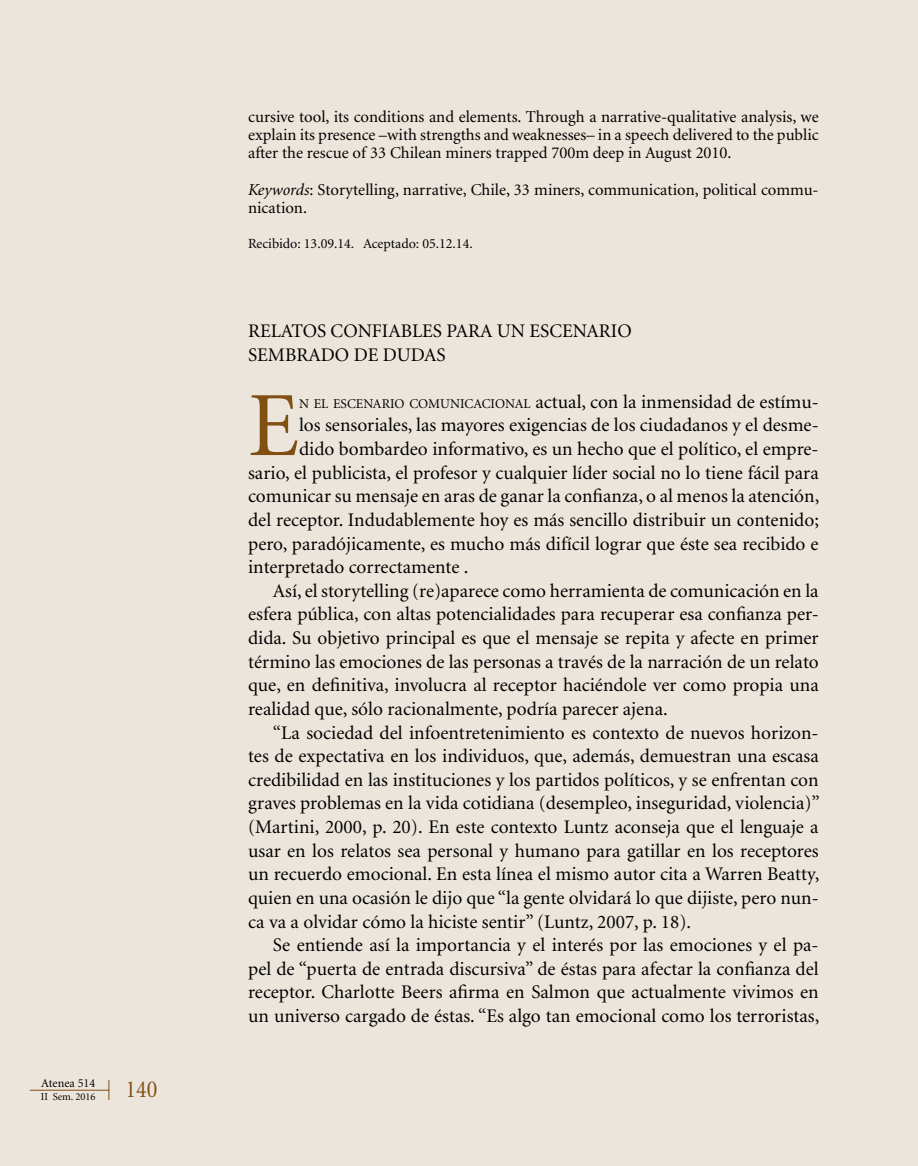
<style>
.page{position:relative;width:918px;height:1166px;background:#ece5dc}
.page>*{position:absolute;margin:0;border:0;box-sizing:border-box;transform-origin:0 0}
.t1{font:91.88px "Minion";color:#804f12}
.t2{font:24.5px "Minion";color:#804f12;scale:.9 1}
.t3{font:19.25px "Minion";color:#000}
.t4{font:16.62px/18.4px "Minion";color:#000;text-align:justify}
.t5{font:14px "Minion";color:#000}
.t6{font:12.25px "Minion";color:#000}
.t7{font:10.5px "Minion";color:#000}
.s1{font-style:italic}
.s2{font-size:13.47px}
</style>
<div class="page">
<hr style="left:30px;top:1090px;width:79px;height:1px;background:#804f12">
<svg style="left:109px;top:1080px;width:1px;height:20px"></svg>
<p class="t6" style="left:41px;top:1077px;width:56px">Atenea 514</p>
<p class="t7" style="left:41px;top:1091px;width:56px">II Sem. 2016</p>
<p class="t2" style="left:126px;top:1077px;width:37px">140</p>
<p class="t4" style="left:248px;top:108px;width:572px">cursive tool, its conditions and elements. Through a narrative-qualitative analysis, we explain its presence –with strengths and weaknesses– in a speech delivered to the public after the rescue of 33 Chilean miners trapped 700m deep in August 2010.</p>
<p class="t4" style="left:248px;top:181px;width:572px"><span class="s1">Keywords</span>: Storytelling, narrative, Chile, 33 miners, communication, political commu&shy;nication.</p>
<p class="t5" style="left:248px;top:236px;width:226px">Recibido: 13.09.14. Aceptado: 05.12.14.</p>
<p class="t3" style="left:248px;top:321px;width:175px">Relatos confiables</p>
<p class="t3" style="left:446px;top:321px;width:13px">para</p>
<p class="t3" style="left:497px;top:321px;width:102px">un es cenario</p>
<p class="t3" style="left:248px;top:345px;width:63px">sembrado</p>
<p class="t3" style="left:354px;top:345px;width:70px">de dudas</p>
<h1 class="t1" style="left:248px;top:380px;width:48px">E</h1>
<p class="t3" style="left:299px;top:392px;width:521px"><span class="s2">N EL ESCENARIO COMUNICACIONAL</span> actual, con la inmensidad de estímu-</p>
<p class="t3" style="left:299px;top:416px;width:521px">los sensoriales, las mayores exigencias de los ciudadanos y el desme-</p>
<p class="t3" style="left:299px;top:439px;width:521px">dido bombardeo informativo, es un hecho que el político, el empre-</p>
<p class="t3" style="left:248px;top:463px;width:572px">sario, el publicista, el profesor y cualquier líder social no lo tiene fácil para</p>
<p class="t3" style="left:248px;top:487px;width:573px">comunicar su mensaje en aras de ganar la confianza, o al menos la atención,</p>
<p class="t3" style="left:248px;top:510px;width:572px">del receptor. Indudablemente hoy es más sencillo distribuir un contenido;</p>
<p class="t3" style="left:248px;top:534px;width:572px">pero, paradójicamente, es mucho más difícil lograr que éste sea recibido e</p>
<p class="t3" style="left:248px;top:557px;width:222px">interpretado correctamente .</p>
<p class="t3" style="left:273px;top:581px;width:547px">Así, el storytelling (re)aparece como herramienta de comunicación en la</p>
<p class="t3" style="left:248px;top:605px;width:572px">esfera pública, con altas potencialidades para recuperar esa confianza per-</p>
<p class="t3" style="left:248px;top:628px;width:572px">dida. Su objetivo principal es que el mensaje se repita y afecte en primer</p>
<p class="t3" style="left:248px;top:652px;width:572px">término las emociones de las personas a través de la narración de un relato</p>
<p class="t3" style="left:248px;top:676px;width:572px">que, en definitiva, involucra al receptor haciéndole ver como propia una</p>
<p class="t3" style="left:248px;top:699px;width:421px">realidad que, sólo racionalmente, podría parecer ajena.</p>
<p class="t3" style="left:273px;top:723px;width:547px">“La sociedad del infoentretenimiento es contexto de nuevos horizon-</p>
<p class="t3" style="left:248px;top:746px;width:572px">tes de expectativa en los individuos, que, además, demuestran una escasa</p>
<p class="t3" style="left:248px;top:770px;width:572px">credibilidad en las instituciones y los partidos políticos, y se enfrentan con</p>
<p class="t3" style="left:248px;top:794px;width:573px">graves problemas en la vida cotidiana (desempleo, inseguridad, violencia)”</p>
<p class="t3" style="left:248px;top:817px;width:572px">(Martini, 2000, p. 20). En este contexto Luntz aconseja que el lenguaje a</p>
<p class="t3" style="left:248px;top:841px;width:572px">usar en los relatos sea personal y humano para gatillar en los receptores</p>
<p class="t3" style="left:248px;top:864px;width:572px">un recuerdo emocional. En esta línea el mismo autor cita a Warren Beatty,</p>
<p class="t3" style="left:248px;top:888px;width:572px">quien en una ocasión le dijo que “la gente olvidará lo que dijiste, pero nun-</p>
<p class="t3" style="left:248px;top:912px;width:444px">ca va a olvidar cómo la hiciste sentir” (Luntz, 2007, p. 18).</p>
<p class="t3" style="left:273px;top:935px;width:547px">Se entiende así la importancia y el interés por las emociones y el pa-</p>
<p class="t3" style="left:248px;top:959px;width:572px">pel de “puerta de entrada discursiva” de éstas para afectar la confianza del</p>
<p class="t3" style="left:248px;top:983px;width:572px">receptor. Charlotte Beers afirma en Salmon que actualmente vivimos en</p>
<p class="t3" style="left:248px;top:1006px;width:573px">un universo cargado de éstas. “Es algo tan emocional como los terroristas,</p>
</div>
